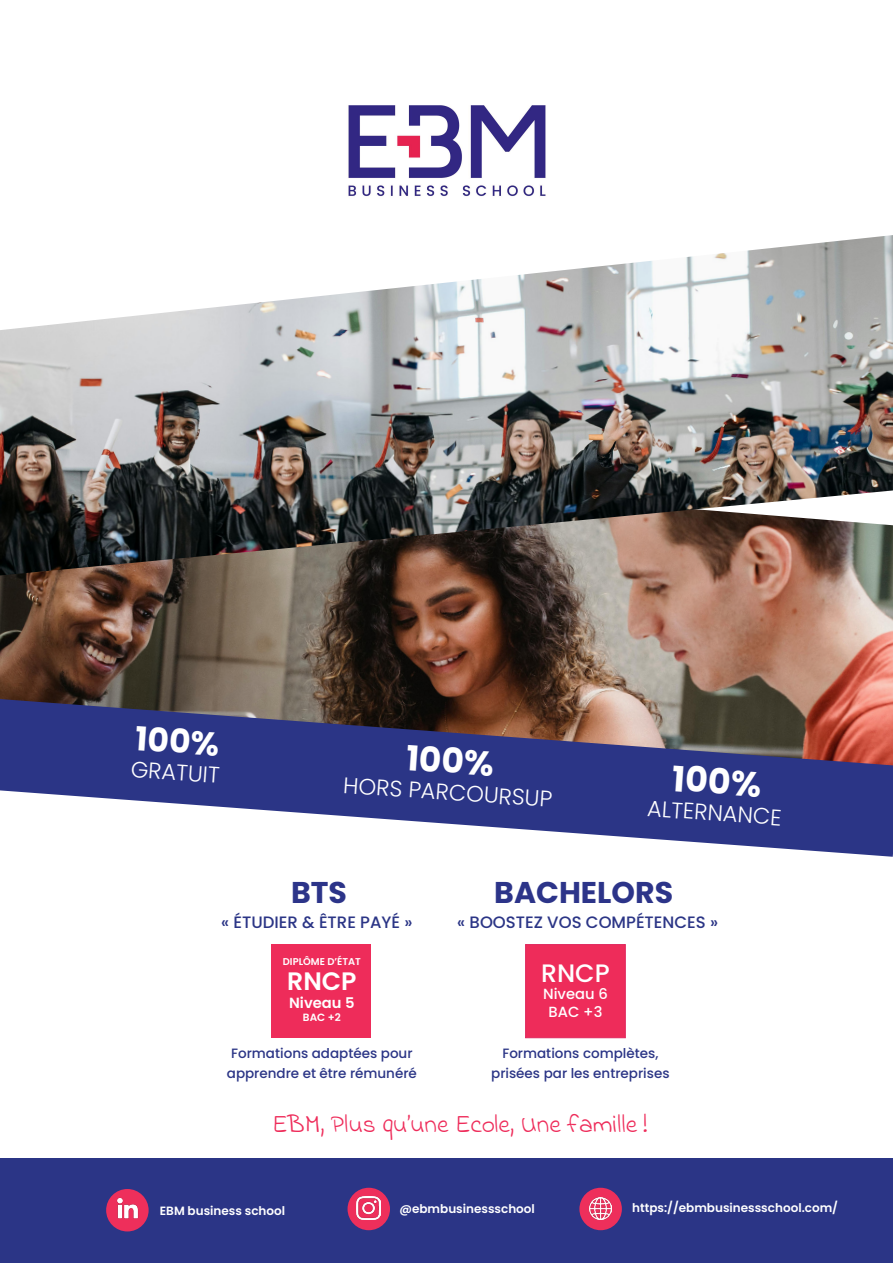
<style>
.page{position:relative;width:893px;height:1263px;background:#fff}
.page>*{position:absolute;margin:0;border:0;box-sizing:border-box;transform-origin:0 0}
.t1{font:700 35.1px "Poppins";color:#fff}
.t2{font:700 34.5px "Poppins";color:#fff}
.t3{font:700 33px "Poppins";color:#fff}
.t4{font:700 30px "Poppins";color:#2c3489}
.t5{font:25.5px "Indie Flower";color:#ee2c5a}
.t6{font:600 25.2px "Poppins";color:#fff}
.t7{font:500 25.2px "Poppins";color:#fff}
.t8{font:300 22.5px "Poppins";color:#fff}
.t9{font:500 16.5px "Poppins";color:#2b3586}
.t10{font:500 14.7px "Poppins";color:#fff}
.t11{font:600 14.7px "Poppins";color:#fff}
.t12{font:500 13.5px/19.5px "Poppins";color:#2b3586;text-align:center}
.t13{font:600 12px "Poppins";color:#fff}
.t14{font:600 10.5px "Poppins";color:#fff}
.t15{font:600 9.9px "Poppins";color:#fff}
</style>
<div class="page">
<img style="left:348px;top:105px;width:198px;height:92px">
<img style="left:0;top:575px;width:893px;height:124px">
<img style="left:0;top:235px;width:893px;height:340px">
<svg style="left:0;top:699px;width:893px;height:158px;fill:#2b3586"></svg>
<div style="left:525px;top:944px;width:100px;height:94px;background:#ee2c5a;border:1px solid #e0275d"></div>
<div style="left:272px;top:944px;width:99px;height:94px;background:#ee2c5a"></div>
<div style="left:0;top:1158px;width:893px;height:105px;background:#2b3586"></div>
<div style="left:348px;top:1188px;width:42px;height:42px;background:#ee2f5b;border-radius:50%"></div>
<img style="left:357px;top:1196px;width:24px;height:24px">
<div style="left:106px;top:1189px;width:43px;height:42px;background:#ee2f5b;border-radius:50%"></div>
<img style="left:110px;top:1190px;width:35px;height:35px">
<div style="left:579px;top:1188px;width:43px;height:42px;background:#ee2f5b;border-radius:50%"></div>
<img style="left:589px;top:1197px;width:23px;height:22px">
<p class="t3" style="left:137px;top:719px;width:86px;rotate:4deg">100%</p>
<p class="t8" style="left:132px;top:756px;width:90px;rotate:4deg">GRATUIT</p>
<p class="t2" style="left:408px;top:738px;width:89px;rotate:4deg">100%</p>
<p class="t8" style="left:344px;top:772px;width:211px;rotate:4deg">HORS PARCOURSUP</p>
<p class="t1" style="left:674px;top:758px;width:91px;rotate:4deg">100%</p>
<p class="t8" style="left:648px;top:795px;width:136px;rotate:4deg">ALTERNANCE</p>
<p class="t4" style="left:291px;top:875px;width:57px">BTS</p>
<p class="t9" style="left:221px;top:913px;width:193px">« ÉTUDIER &amp; ÊTRE PAYÉ »</p>
<p class="t15" style="left:283px;top:956px;width:80px">DIPLÔME D’ÉTAT</p>
<p class="t6" style="left:287px;top:967px;width:71px">RNCP</p>
<p class="t11" style="left:289px;top:994px;width:67px">Niveau 5</p>
<p class="t14" style="left:303px;top:1011px;width:39px">BAC +2</p>
<p class="t4" style="left:494px;top:875px;width:180px">BACHELORS</p>
<p class="t9" style="left:457px;top:913px;width:262px">« BOOSTEZ VOS COMPÉTENCES »</p>
<p class="t7" style="left:541px;top:958px;width:70px">RNCP</p>
<p class="t10" style="left:543px;top:985px;width:66px">Niveau 6</p>
<p class="t10" style="left:548px;top:1003px;width:55px">BAC +3</p>
<p class="t12" style="left:227px;top:1044px;width:192px">Formations adaptées pour apprendre et être rémunéré</p>
<p class="t12" style="left:502px;top:1044px;width:157px">Formations complètes,</p>
<p class="t12" style="left:491px;top:1063px;width:180px">prisées par les entreprises</p>
<p class="t5" style="left:272px;top:1104px;width:377px">EBM, Plus qu’une Ecole, Une famille !</p>
<p class="t13" style="left:160px;top:1204px;width:127px">EBM business school</p>
<p class="t13" style="left:399px;top:1201px;width:137px">@ebmbusinessschool</p>
<p class="t13" style="left:632px;top:1200px;width:207px">https://ebmbusinessschool.com/</p>
</div>
